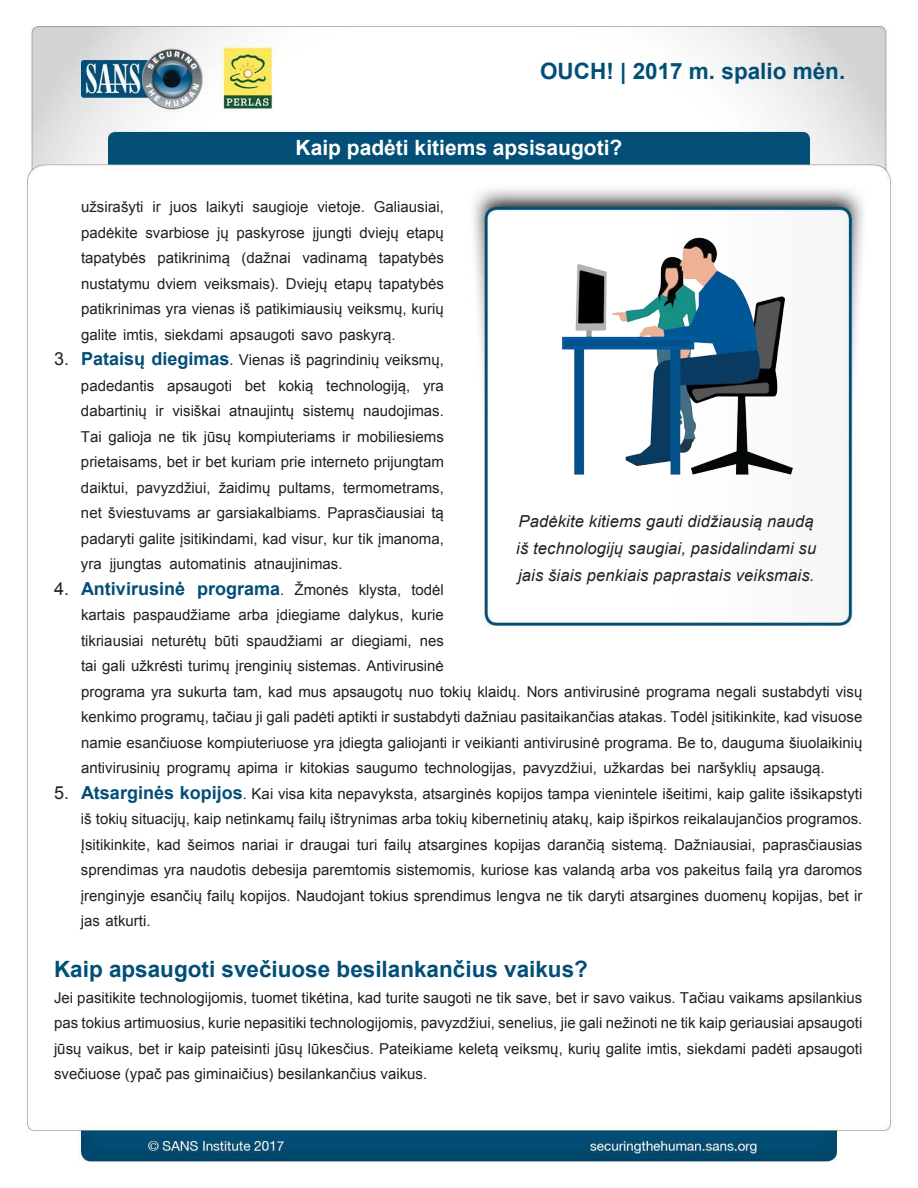
<style>
.page{position:relative;width:918px;height:1188px;background:#fff}
.page>*{position:absolute;margin:0;border:0;box-sizing:border-box;transform-origin:0 0}
.MainText{font:700 22.5px "Arial";color:#024e77}
.t1{font:700 22.5px "Arial";color:#004f77}
.t2{font:700 21px "Arial";color:#fff}
.t3{font:700 18px "Arial";color:#024e77}
.t4{font:18px "Arial";color:#231f20}
.t5{font:italic 16.5px/27px "Arial";letter-spacing:.01em;color:#231f20}
.MainText-2{font:15px/25.5px "Arial";color:#231f20}
</style>
<div class="page">
<img style="left:26px;top:25px;width:865px;height:1139px">
<img style="left:490px;top:222px;width:355px;height:267px">
<h1 class="t1" style="left:540px;top:56px;width:307px">OUCH! | 2017 m. spalio mėn.</h1>
<h2 class="t2" style="left:296px;top:134px;width:328px">Kaip padėti kitiems apsisaugoti?</h2>
<p class="MainText-2" style="left:81px;top:194px;width:64px">užsirašyti</p>
<p class="MainText-2" style="left:152px;top:194px;width:10px">ir</p>
<p class="MainText-2" style="left:170px;top:194px;width:29px">juos</p>
<p class="MainText-2" style="left:206px;top:194px;width:39px">laikyti</p>
<p class="MainText-2" style="left:253px;top:194px;width:57px">saugioje</p>
<p class="MainText-2" style="left:317px;top:194px;width:49px">vietoje.</p>
<p class="MainText-2" style="left:374px;top:194px;width:72px">Galiausiai,</p>
<p class="MainText-2" style="left:81px;top:220px;width:58px">padėkite</p>
<p class="MainText-2" style="left:145px;top:220px;width:66px">svarbiose</p>
<p class="MainText-2" style="left:217px;top:220px;width:13px">jų</p>
<p class="MainText-2" style="left:237px;top:220px;width:70px">paskyrose</p>
<p class="MainText-2" style="left:313px;top:220px;width:41px">įjungti</p>
<p class="MainText-2" style="left:360px;top:220px;width:41px">dviejų</p>
<p class="MainText-2" style="left:406px;top:220px;width:39px">etapų</p>
<p class="MainText-2" style="left:81px;top:245px;width:67px">tapatybės</p>
<p class="MainText-2" style="left:158px;top:245px;width:74px">patikrinimą</p>
<p class="MainText-2" style="left:242px;top:245px;width:51px">(dažnai</p>
<p class="MainText-2" style="left:302px;top:245px;width:67px">vadinamą</p>
<p class="MainText-2" style="left:379px;top:245px;width:67px">tapatybės</p>
<p class="t4" style="left:54px;top:347px;width:17px">3.</p>
<p class="MainText-2" style="left:204px;top:271px;width:76px">veiksmais .)</p>
<p class="MainText-2" style="left:157px;top:271px;width:42px">dviem</p>
<p class="MainText-2" style="left:286px;top:271px;width:43px">Dviejų</p>
<p class="MainText-2" style="left:379px;top:271px;width:67px">tapatybės</p>
<p class="MainText-2" style="left:81px;top:271px;width:364px">nustatymu<br>patikrinimas yra vienas iš patikimiausių veiksmų, kurių galite imtis, siekdami apsaugoti savo paskyrą.</p>
<p class="MainText-2" style="left:229px;top:347px;width:216px">. Vienas iš pagrindinių veiksmų,</p>
<p class="MainText-2" style="left:335px;top:271px;width:39px">etapų</p>
<p class="t3" style="left:81px;top:347px;width:150px">Pataisų diegimas</p>
<p class="MainText-2" style="left:81px;top:373px;width:75px">padedantis</p>
<p class="MainText-2" style="left:167px;top:373px;width:67px">apsaugoti</p>
<p class="MainText-2" style="left:245px;top:373px;width:22px">bet</p>
<p class="MainText-2" style="left:278px;top:373px;width:37px">kokią</p>
<p class="MainText-2" style="left:326px;top:373px;width:86px">technologiją,</p>
<p class="MainText-2" style="left:423px;top:373px;width:22px">yra</p>
<p class="t4" style="left:54px;top:577px;width:17px">4.</p>
<p class="MainText-2" style="left:172px;top:398px;width:50px">visiškai</p>
<p class="MainText-2" style="left:81px;top:398px;width:67px">dabartinių</p>
<p class="MainText-2" style="left:81px;top:424px;width:364px">Tai galioja ne tik jūsų kompiuteriams ir mobiliesiems</p>
<p class="MainText-2" style="left:81px;top:449px;width:364px">prietaisams, bet ir bet kuriam prie interneto prijungtam</p>
<p class="MainText-2" style="left:343px;top:475px;width:102px">termometrams,</p>
<p class="MainText-2" style="left:155px;top:398px;width:10px">ir</p>
<p class="MainText-2" style="left:229px;top:398px;width:67px">atnaujintų</p>
<p class="MainText-2" style="left:303px;top:398px;width:53px">sistemų</p>
<p class="MainText-2" style="left:363px;top:398px;width:82px">naudojimas.</p>
<p class="MainText-2" style="left:137px;top:475px;width:76px">pavyzdžiui,</p>
<p class="MainText-2" style="left:219px;top:475px;width:53px">žaidimų</p>
<p class="MainText-2" style="left:81px;top:475px;width:49px">daiktui,</p>
<p class="MainText-2" style="left:81px;top:500px;width:364px">net šviestuvams ar garsiakalbiams. Paprasčiausiai tą</p>
<p class="MainText-2" style="left:81px;top:526px;width:364px">padaryti galite įsitikindami, kad visur, kur tik įmanoma,</p>
<p class="MainText-2" style="left:254px;top:551px;width:90px">atnaujinimas.</p>
<p class="MainText-2" style="left:278px;top:475px;width:58px">pultams,</p>
<p class="MainText-2" style="left:110px;top:551px;width:53px">įjungtas</p>
<p class="MainText-2" style="left:170px;top:551px;width:78px">automatinis</p>
<p class="MainText-2" style="left:81px;top:551px;width:22px">yra</p>
<p class="t3" style="left:81px;top:576px;width:106px">Antivirusinė</p>
<p class="t3" style="left:197px;top:576px;width:85px">programa</p>
<p class="MainText-2" style="left:280px;top:577px;width:6px">.</p>
<p class="MainText-2" style="left:295px;top:577px;width:56px">Žmonės</p>
<p class="MainText-2" style="left:359px;top:577px;width:44px">klysta,</p>
<p class="MainText-2" style="left:411px;top:577px;width:34px">todėl</p>
<p class="t5" style="left:516px;top:508px;width:302px">Padėkite kitiems gauti didžiausią naudą iš technologijų saugiai, pasidalindami su jais šiais penkiais paprastais veiksmais.</p>
<p class="MainText-2" style="left:81px;top:602px;width:46px">kartais</p>
<p class="MainText-2" style="left:133px;top:602px;width:99px">paspaudžiame</p>
<p class="MainText-2" style="left:239px;top:602px;width:32px">arba</p>
<p class="MainText-2" style="left:276px;top:602px;width:66px">įdiegiame</p>
<p class="MainText-2" style="left:349px;top:602px;width:57px">dalykus,</p>
<p class="MainText-2" style="left:411px;top:602px;width:34px">kurie</p>
<p class="t4" style="left:54px;top:781px;width:17px">5.</p>
<p class="MainText-2" style="left:247px;top:628px;width:77px">spaudžiami</p>
<p class="MainText-2" style="left:81px;top:628px;width:783px">tikriausiai<br>tai gali užkrėsti turimų įrenginių sistemas. Antivirusinė<br>programa yra sukurta tam, kad mus apsaugotų nuo tokių klaidų. Nors antivirusinė programa negali sustabdyti visų kenkimo programų, tačiau ji gali padėti aptikti ir sustabdyti dažniau pasitaikančias atakas. Todėl įsitikinkite, kad visuose namie esančiuose kompiuteriuose yra įdiegta galiojanti ir veikianti antivirusinė programa. Be to, dauguma šiuolaikinių antivirusinių programų apima ir kitokias saugumo technologijas, pavyzdžiui, užkardas bei naršyklių apsaugą.</p>
<p class="MainText-2" style="left:243px;top:781px;width:621px">. Kai visa kita nepavyksta, atsarginės kopijos tampa vienintele išeitimi, kaip galite išsikapstyti</p>
<p class="MainText-2" style="left:215px;top:628px;width:26px">būti</p>
<p class="MainText-2" style="left:352px;top:628px;width:62px">diegiami,</p>
<p class="MainText-2" style="left:151px;top:628px;width:57px">neturėtų</p>
<p class="MainText-2" style="left:331px;top:628px;width:15px">ar</p>
<p class="MainText-2" style="left:420px;top:628px;width:26px">nes</p>
<p class="t3" style="left:81px;top:780px;width:163px">Atsarginės kopijos</p>
<p class="MainText-2" style="left:81px;top:806px;width:783px;text-align:justify">iš tokių situacijų, kaip netinkamų failų ištrynimas arba tokių kibernetinių atakų, kaip išpirkos reikalaujančios programos.<br>Įsitikinkite, kad šeimos nariai ir draugai turi failų atsargines kopijas darančią sistemą. Dažniausiai, paprasčiausias sprendimas yra naudotis debesija paremtomis sistemomis, kuriose kas valandą arba vos pakeitus failą yra daromos įrenginyje esančių failų kopijos. Naudojant tokius sprendimus lengva ne tik daryti atsargines duomenų kopijas, bet ir jas atkurti.</p>
<p class="MainText" style="left:54px;top:954px;width:535px">Kaip apsaugoti svečiuose besilankančius vaikus?</p>
<p class="MainText-2" style="left:54px;top:985px;width:810px;text-align:justify">Jei pasitikite technologijomis, tuomet tikėtina, kad turite saugoti ne tik save, bet ir savo vaikus. Tačiau vaikams apsilankius pas tokius artimuosius, kurie nepasitiki technologijomis, pavyzdžiui, senelius, jie gali nežinoti ne tik kaip geriausiai apsaugoti jūsų vaikus, bet ir kaip pateisinti jūsų lūkesčius. Pateikiame keletą veiksmų, kurių galite imtis, siekdami padėti apsaugoti svečiuose (ypač pas giminaičius) besilankančius vaikus.</p>
</div>
